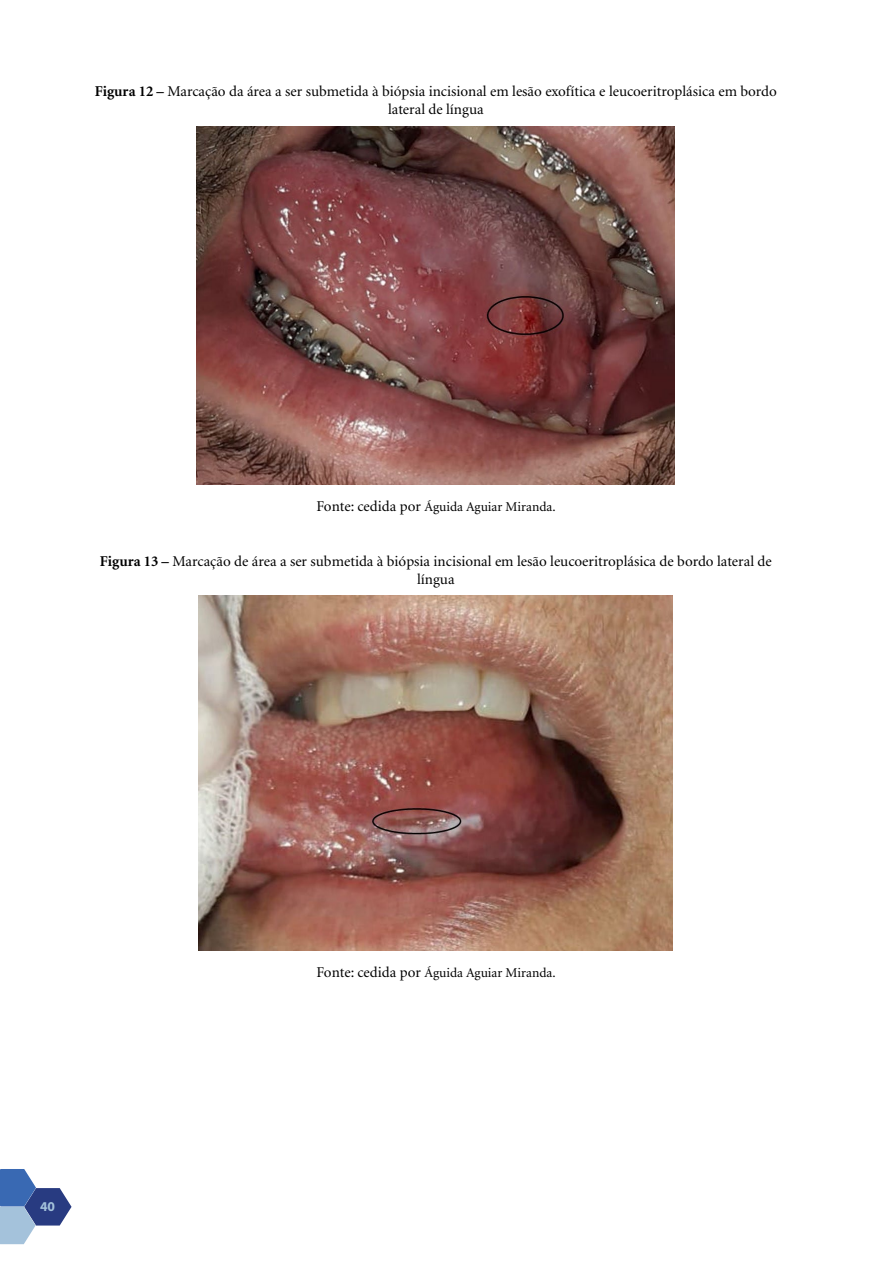
<style>
.page{position:relative;width:893px;height:1263px;background:#fff}
.page>*{position:absolute;margin:0;border:0;box-sizing:border-box;transform-origin:0 0}
.t1{font:15px/18px "Minion";color:#000;text-align:center}
.t2{font:13.5px "Minion";color:#000}
.t3{font:700 13.5px "Myriad Pro";color:#a4c2db}
.s1{font-weight:700}
.s2{font-size:15px}
</style>
<div class="page">
<svg style="left:0;top:1169px;width:72px;height:75px"></svg>
<img style="left:197px;top:126px;width:478px;height:359px">
<img style="left:199px;top:595px;width:474px;height:356px">
<p class="t1" style="left:95px;top:83px;width:683px"><span class="s1">Figura 12 –</span> Marcação da área a ser submetida à biópsia incisional em lesão exofítica e leucoeritroplásica em bordo lateral de língua</p>
<p class="t2" style="left:316px;top:500px;width:241px"><span class="s2">Fonte: cedida por</span> Águida Aguiar Miranda.</p>
<p class="t1" style="left:100px;top:553px;width:673px"><span class="s1">Figura 13 –</span> Marcação de área a ser submetida à biópsia incisional em lesão leucoeritroplásica de bordo lateral de língua</p>
<p class="t3" style="left:40px;top:1198px;width:16px">40</p>
<p class="t2" style="left:316px;top:966px;width:241px"><span class="s2">Fonte: cedida por</span> Águida Aguiar Miranda.</p>
</div>
